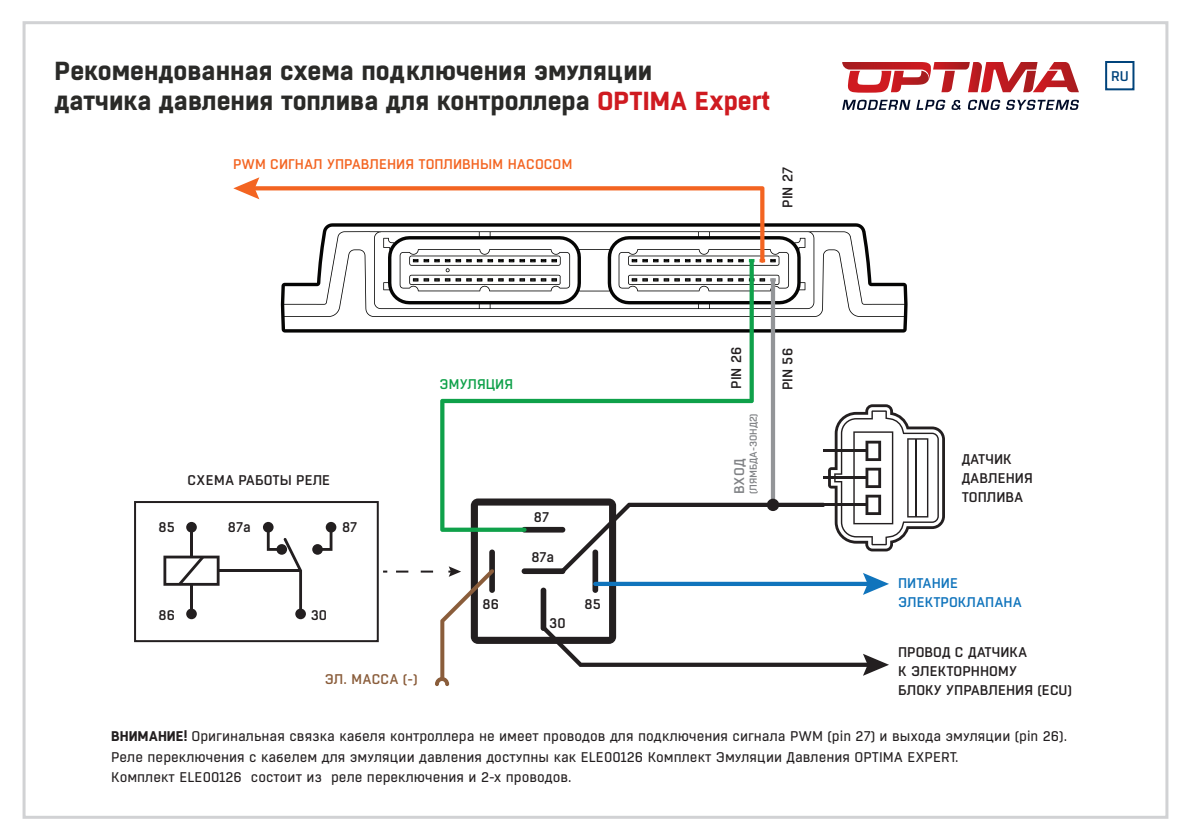
<style>
.page{position:relative;width:1191px;height:840px;background:#fff}
.page>*{position:absolute;margin:0;border:0;box-sizing:border-box;transform-origin:0 0}
.t1{font:700 26px/30px "Boxed";color:#2a2a28}
.t2{font:14px/20px "Boxed";color:#231f20}
.t3{font:500 14px/19px "Boxed";color:#231f20}
.t4{font:500 14px "Boxed";color:#f36421}
.t5{font:500 14px/19px "Boxed";color:#1074bc}
.t6{font:500 14px "Boxed";color:#8a5d3b}
.t7{font:500 14px "Boxed";color:#0fa14a}
.t8{font:500 14px "Boxed";color:#808285}
.t9{font:500 14px "Boxed";color:#00437b}
.t10{font:500 10px "Boxed";color:#808285}
.s1{color:#cf1a20}
.s2{font-weight:700}
</style>
<div class="page">
<svg style="left:281px;top:223px;width:626px;height:109px"></svg>
<svg style="left:842px;top:62px;width:237px;height:31px"></svg>
<svg style="left:842px;top:100px;width:68px;height:10px"></svg>
<svg style="left:916px;top:100px;width:29px;height:10px"></svg>
<svg style="left:951px;top:100px;width:10px;height:10px"></svg>
<svg style="left:968px;top:100px;width:32px;height:10px"></svg>
<svg style="left:1006px;top:100px;width:73px;height:10px"></svg>
<svg style="left:233px;top:177px;width:556px;height:114px"></svg>
<svg style="left:440px;top:259px;width:314px;height:145px"></svg>
<svg style="left:163px;top:555px;width:56px;height:30px"></svg>
<hr style="left:190px;top:526px;width:3px;height:30px;background:#231f20">
<div style="left:186px;top:521px;width:11px;height:11px;background:#231f20;border-radius:50%"></div>
<hr style="left:190px;top:584px;width:3px;height:29px;background:#231f20">
<div style="left:186px;top:608px;width:11px;height:11px;background:#231f20;border-radius:50%"></div>
<div style="left:263px;top:521px;width:10px;height:11px;background:#231f20;border-radius:50%"></div>
<svg style="left:323px;top:526px;width:9px;height:24px"></svg>
<div style="left:326px;top:521px;width:10px;height:11px;background:#231f20;border-radius:50%"></div>
<svg style="left:312px;top:543px;width:11px;height:11px"></svg>
<svg style="left:267px;top:526px;width:35px;height:82px"></svg>
<div style="left:295px;top:608px;width:11px;height:11px;background:#231f20;border-radius:50%"></div>
<hr style="left:218px;top:569px;width:83px;height:2px;background:#231f20">
<hr style="left:771px;top:278px;width:4px;height:228px;background:#939598;border-radius:2px">
<div style="left:134px;top:500px;width:245px;height:141px;border:2px solid #231f20"></div>
<svg style="left:396px;top:404px;width:549px;height:281px"></svg>
<div style="left:1105px;top:61px;width:29px;height:29px;border:2px solid #00437b"></div>
<h1 class="t1" style="left:55px;top:57px;width:717px">Рекомендованная схема подключения эмуляции<br>датчика давления топлива для контроллера <span class="s1">OPTIMA Expert</span></h1>
<p class="t4" style="left:233px;top:155px;width:341px">PWM СИГНАЛ УПРАВЛЕНИЯ ТОПЛИВНЫМ НАСОСОМ</p>
<p class="t3" style="left:778px;top:208px;width:42px;rotate:-90deg">PIN 27</p>
<p class="t9" style="left:1111px;top:67px;width:19px">RU</p>
<p class="t7" style="left:439px;top:375px;width:75px">ЭМУЛЯЦИЯ</p>
<p class="t3" style="left:187px;top:471px;width:144px">CХЕМА РАБОТЫ РЕЛЕ</p>
<p class="t3" style="left:158px;top:517px;width:18px">85</p>
<p class="t3" style="left:228px;top:517px;width:24px">87a</p>
<p class="t3" style="left:342px;top:517px;width:17px">87</p>
<p class="t3" style="left:158px;top:606px;width:18px">86</p>
<p class="t3" style="left:311px;top:606px;width:18px">30</p>
<p class="t6" style="left:325px;top:669px;width:94px">ЭЛ. МАССА (-)</p>
<p class="t3" style="left:534px;top:508px;width:17px">87</p>
<p class="t3" style="left:531px;top:547px;width:24px">87a</p>
<p class="t3" style="left:482px;top:595px;width:18px">86</p>
<p class="t3" style="left:584px;top:595px;width:18px">85</p>
<p class="t3" style="left:549px;top:614px;width:18px">30</p>
<p class="t3" style="left:727px;top:388px;width:43px;rotate:-90deg">PIN 26</p>
<p class="t3" style="left:778px;top:390px;width:44px;rotate:-90deg">PIN 56</p>
<p class="t10" style="left:747px;top:494px;width:82px;rotate:-90deg">(ЛЯМБДА-ЗОНД2)</p>
<p class="t8" style="left:730px;top:494px;width:37px;rotate:-90deg">ВХОД</p>
<p class="t3" style="left:961px;top:449px;width:72px">ДАТЧИК<br>ДАВЛЕНИЯ<br>ТОПЛИВА</p>
<p class="t5" style="left:898px;top:574px;width:125px">ПИТАНИЕ<br>ЭЛЕКТРОКЛАПАНА</p>
<p class="t3" style="left:898px;top:642px;width:175px">ПРОВОД С ДАТЧИКА<br>К ЭЛЕКТОРННОМУ<br>БЛОКУ УПРАВЛЕНИЯ (ECU)</p>
<p class="t2" style="left:111px;top:726px;width:957px"><span class="s2">ВНИМАНИЕ!</span> Оригинальная связка кабеля контроллера не имеет проводов для подключения сигнала PWM (pin 27) и выхода эмуляции (pin 26).<br>Реле переключения с кабелем для эмуляции давления доступны как ELE00126 Комплект Эмуляции Давления OPTIMA EXPERT.<br>Комплект ELE00126 состоит из реле переключения и 2-х проводов.</p>
</div>
